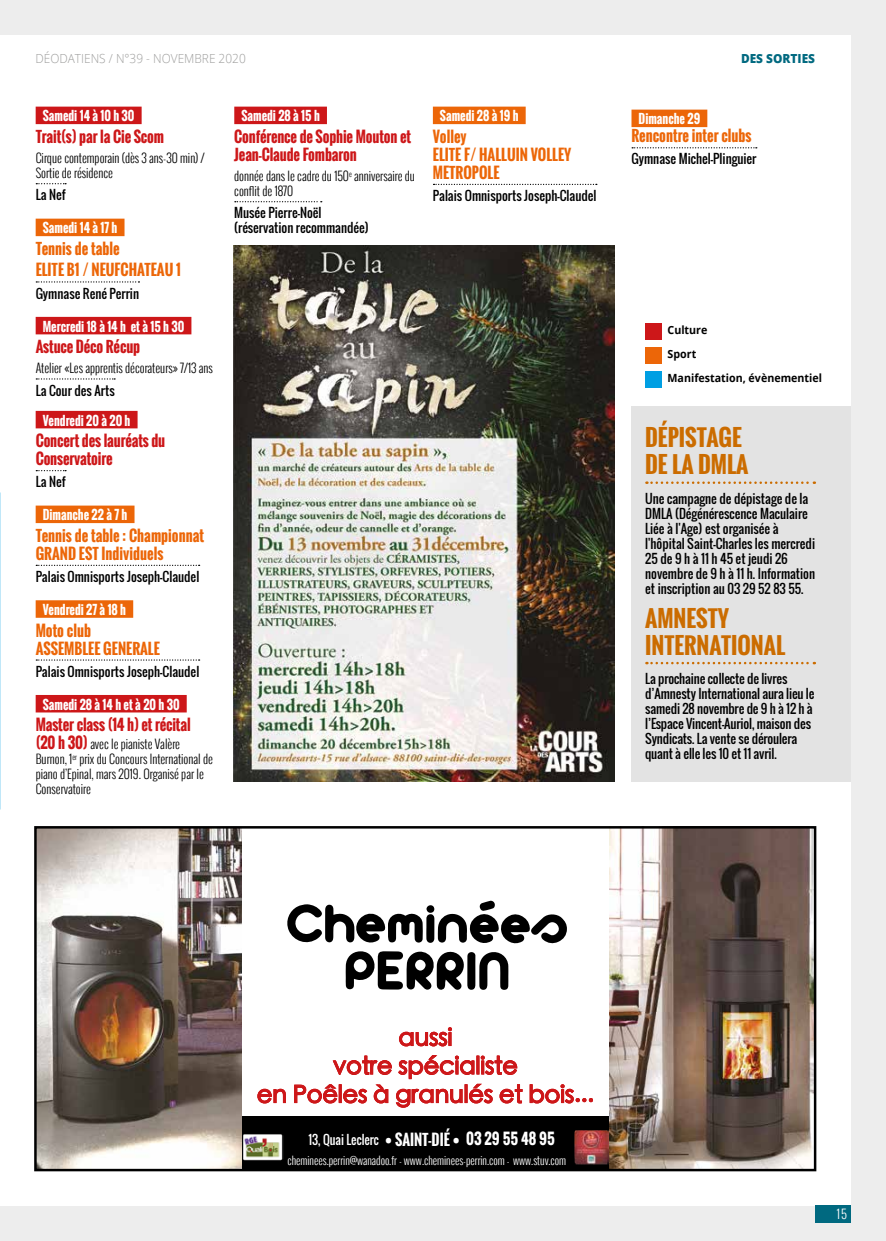
<style>
.page{position:relative;width:886px;height:1241px;background:#fff}
.page>*{position:absolute;margin:0;border:0;box-sizing:border-box;transform-origin:0 0}
.t1{font:500 23.75px/28.5px "ST Heiti SC";color:#cd1719;text-align:center}
.t2{font:700 22.5px/27px "Oswald";color:#cb6c00}
.t3{font:700 15px/18px "Oswald";color:#ec6608;scale:.95 1}
.t4{font:700 15px/18px "Oswald";letter-spacing:-.01em;color:#cd1719;scale:.95 1}
.t5{font:700 15px "Oswald";color:#fff;scale:.95 1}
.t6{font:12.5px/15px "Oswald";color:#000}
.t7{font:300 12.5px/15px "Oswald";color:#000;scale:.95 1}
.t8{font:700 12.5px "Oswald";color:#fff;scale:.95 1}
.t9{font:300 12.5px "Open Sans";color:#9d9d9c;scale:.95 1}
.t10{font:800 12.5px "Open Sans";color:#006980;scale:.95 1}
.t11{font:300 12.5px "Oswald";color:#fff}
.t12{font:300 11.25px "Oswald";color:#fff;scale:.95 1}
.t13{font:700 11.25px/23.8px "Open Sans";color:#000;scale:.95 1}
.s1{font-weight:700;font-size:15px;color:#cd1719}
.s2{font-weight:400;font-size:12.5px}
</style>
<div class="page">
<div style="left:0;top:0;width:886px;height:1240px;background:#ededed"></div>
<div style="left:0;top:35px;width:850px;height:1170px;background:#fff"></div>
<div style="left:242px;top:1116px;width:374px;height:53px;background:#000"></div>
<img style="left:243px;top:1134px;width:40px;height:27px">
<img style="left:37px;top:829px;width:205px;height:339px">
<img style="left:610px;top:829px;width:203px;height:339px">
<img style="left:574px;top:1130px;width:35px;height:34px">
<div style="left:34px;top:826px;width:782px;height:345px;border:2px solid #000"></div>
<svg style="left:287px;top:900px;width:280px;height:89px"></svg>
<div style="left:426px;top:905px;width:8px;height:7px;background:#000;border-radius:50%"></div>
<div style="left:36px;top:107px;width:106px;height:17px;background:#cd1719"></div>
<svg style="left:36px;top:183px;width:30px;height:1px"></svg>
<div style="left:36px;top:218px;width:89px;height:18px;background:#ec6608"></div>
<svg style="left:36px;top:281px;width:103px;height:1px"></svg>
<div style="left:36px;top:317px;width:155px;height:17px;background:#cd1719"></div>
<svg style="left:36px;top:378px;width:79px;height:1px"></svg>
<div style="left:36px;top:411px;width:102px;height:17px;background:#cd1719"></div>
<svg style="left:36px;top:470px;width:30px;height:1px"></svg>
<div style="left:36px;top:505px;width:99px;height:18px;background:#ec6608"></div>
<svg style="left:36px;top:564px;width:164px;height:2px"></svg>
<div style="left:36px;top:600px;width:97px;height:17px;background:#ec6608"></div>
<svg style="left:36px;top:659px;width:164px;height:1px"></svg>
<div style="left:36px;top:695px;width:151px;height:17px;background:#cd1719"></div>
<div style="left:234px;top:107px;width:93px;height:17px;background:#cd1719"></div>
<svg style="left:235px;top:201px;width:87px;height:1px"></svg>
<div style="left:433px;top:107px;width:93px;height:17px;background:#ec6608"></div>
<svg style="left:433px;top:184px;width:164px;height:1px"></svg>
<div style="left:631px;top:110px;width:76px;height:17px;background:#ec6608"></div>
<svg style="left:632px;top:147px;width:125px;height:1px"></svg>
<div style="left:645px;top:323px;width:17px;height:16px;background:#cd1719"></div>
<div style="left:645px;top:347px;width:17px;height:17px;background:#ec6608"></div>
<div style="left:645px;top:371px;width:17px;height:17px;background:#009fe3"></div>
<img style="left:0;top:492px;width:1px;height:317px">
<div style="left:631px;top:406px;width:219px;height:375px;background:#e3e3e3"></div>
<svg style="left:646px;top:481px;width:169px;height:3px"></svg>
<svg style="left:646px;top:661px;width:169px;height:3px"></svg>
<img style="left:234px;top:245px;width:381px;height:536px">
<div style="left:815px;top:1205px;width:35px;height:17px;background:#006980"></div>
<p class="t9" style="left:35px;top:50px;width:223px">DÉODATIENS / N°39 - NOVEMBRE 2020</p>
<p class="t10" style="left:741px;top:49px;width:79px">DES SORTIES</p>
<p class="t8" style="left:43px;top:106px;width:98px">Samedi 14 à 10 h 30</p>
<p class="t4" style="left:36px;top:127px;width:137px">Trait(s) par la Cie Scom</p>
<p class="t7" style="left:36px;top:150px;width:179px">Cirque contemporain (dès 3 ans-30 min) /<br>Sortie de résidence</p>
<p class="t6" style="left:36px;top:187px;width:32px">La Nef</p>
<p class="t8" style="left:43px;top:218px;width:80px">Samedi 14 à 17 h</p>
<p class="t3" style="left:36px;top:238px;width:154px;line-height:21.5px">Tennis de table<br>ELITE B1 / NEUFCHATEAU 1</p>
<p class="t6" style="left:36px;top:285px;width:105px">Gymnase René Perrin</p>
<p class="t8" style="left:43px;top:317px;width:150px">Mercredi 18 à 14 h et à 15 h 30</p>
<p class="t4" style="left:36px;top:338px;width:111px">Astuce Déco Récup</p>
<p class="t7" style="left:36px;top:360px;width:188px">Atelier «Les apprentis décorateurs» 7/13 ans</p>
<p class="t6" style="left:36px;top:382px;width:81px">La Cour des Arts</p>
<p class="t8" style="left:43px;top:411px;width:94px">Vendredi 20 à 20 h</p>
<p class="t4" style="left:36px;top:432px;width:138px">Concert des lauréats du<br>Conservatoire</p>
<p class="t6" style="left:36px;top:474px;width:32px">La Nef</p>
<p class="t8" style="left:43px;top:505px;width:91px">Dimanche 22 à 7 h</p>
<p class="t3" style="left:36px;top:526px;width:179px">Tennis de table : Championnat<br>GRAND EST Individuels</p>
<p class="t6" style="left:36px;top:569px;width:165px">Palais Omnisports Joseph-Claudel</p>
<p class="t8" style="left:43px;top:600px;width:89px">Vendredi 27 à 18 h</p>
<p class="t3" style="left:36px;top:621px;width:132px">Moto club<br>ASSEMBLEE GENERALE</p>
<p class="t6" style="left:36px;top:663px;width:165px">Palais Omnisports Joseph-Claudel</p>
<p class="t8" style="left:43px;top:694px;width:146px">Samedi 28 à 14 h et à 20 h 30</p>
<p class="t4" style="left:36px;top:715px;width:165px">Master class (14 h) et récital</p>
<p class="t7" style="left:36px;top:736px;width:188px"><span class="s1">(20 h 30)</span> avec le pianiste Valère Burnon, 1<sup>er</sup> prix du Concours International de piano d’Epinal, mars 2019. Organisé par le Conservatoire</p>
<p class="t8" style="left:241px;top:106px;width:84px">Samedi 28 à 15 h</p>
<p class="t4" style="left:234px;top:127px;width:188px">Conférence de Sophie Mouton et<br>Jean-Claude Fombaron</p>
<p class="t7" style="left:234px;top:168px;width:192px">donnée dans le cadre du 150<sup>e</sup> anniversaire du conflit de 1870</p>
<p class="t6" style="left:234px;top:205px;width:136px">Musée Pierre-Noël (réservation recommandée)</p>
<p class="t8" style="left:440px;top:106px;width:84px">Samedi 28 à 19 h</p>
<p class="t3" style="left:433px;top:127px;width:147px">Volley<br>ELITE F/ HALLUIN VOLLEY<br>METROPOLE</p>
<p class="t6" style="left:433px;top:188px;width:165px">Palais Omnisports Joseph-Claudel</p>
<p class="t8" style="left:638px;top:109px;width:66px">Dimanche 29</p>
<p class="t3" style="left:631px;top:127px;width:128px">Rencontre inter clubs</p>
<p class="t6" style="left:631px;top:151px;width:126px">Gymnase Michel-Plinguier</p>
<p class="t13" style="left:667px;top:318px;width:164px">Culture<br>Sport<br>Manifestation, évènementiel</p>
<h2 class="t2" style="left:645px;top:424px;width:105px">DÉPISTAGE<br>DE LA DMLA</h2>
<p class="t6" style="left:645px;top:490px;width:171px">Une campagne de dépistage de la<br>DMLA (Dégénérescence Maculaire<br>Liée à l'Age) est organisée à l'hôpital Saint-Charles les mercredi<br>25 de 9 h à 11 h 45 et jeudi 26 novembre de 9 h à 11 h. Information et inscription au 03 29 52 83 55.</p>
<h2 class="t2" style="left:645px;top:604px;width:142px">AMNESTY<br>INTERNATIONAL</h2>
<p class="t6" style="left:645px;top:671px;width:171px">La prochaine collecte de livres d’Amnesty International aura lieu le samedi 28 novembre de 9 h à 12 h à l’Espace Vincent-Auriol, maison des Syndicats. La vente se déroulera quant à elle les 10 et 11 avril.</p>
<h1 class="t1" style="left:257px;top:1023px;width:338px">aussi<br>votre spécialiste<br>en Poêles à granulés et bois...</h1>
<p class="t5" style="left:309px;top:1127px;width:261px"><span class="s2">13, Quai Leclerc</span> • SAINT-DIÉ • 03 29 55 48 95</p>
<p class="t12" style="left:287px;top:1151px;width:295px">cheminees.perrin@wanadoo.fr - www.cheminees-perrin.com - www.stuv.com</p>
<p class="t11" style="left:837px;top:1204px;width:12px">15</p>
</div>
